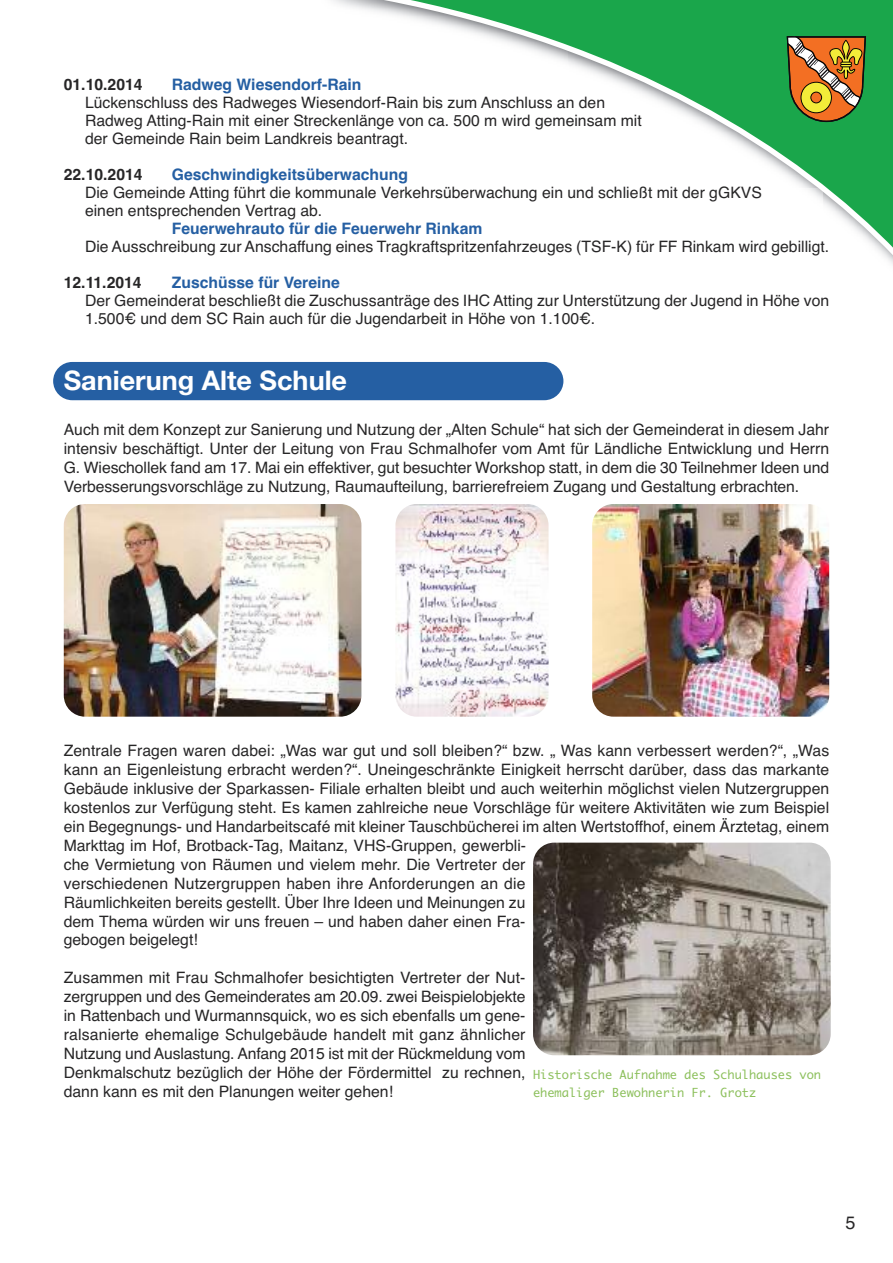
<style>
.page{position:relative;width:893px;height:1263px;background:#fff}
.page>*{position:absolute;margin:0;border:0;box-sizing:border-box;transform-origin:0 0}
.t1{font:700 27px "Helvetica Neue";color:#fff}
.t2{font:18px "Helvetica";color:#272627}
.t3{font:15.75px/18.9px "Helvetica";color:#272627}
.t4{font:700 15.75px "Helvetica";color:#255fa3}
.t5{font:700 15.75px "Helvetica";color:#272627}
.t6{font:12px/18px "Monaco";color:#8dc05d}
</style>
<div class="page">
<svg style="left:333px;top:0;width:560px;height:264px"></svg>
<svg style="left:787px;top:36px;width:79px;height:86px;background:#ac813b"></svg>
<div style="left:53px;top:362px;width:510px;height:38px;background:#255fa3;border-radius:19px"></div>
<img style="left:533px;top:843px;width:298px;height:212px;border-radius:21px">
<img style="left:64px;top:504px;width:297px;height:213px;border-radius:21px">
<img style="left:395px;top:504px;width:153px;height:213px;border-radius:21px">
<img style="left:592px;top:505px;width:237px;height:212px;border-radius:21px">
<p class="t5" style="left:64px;top:75px;width:80px">01.10.2014</p>
<p class="t4" style="left:172px;top:75px;width:191px">Radweg Wiesendorf-Rain</p>
<p class="t3" style="left:85px;top:94px;width:558px;line-height:18px">Lückenschluss des Radweges Wiesendorf-Rain bis zum Anschluss an den<br>Radweg Atting-Rain mit einer Streckenlänge von ca. 500 m wird gemeinsam mit der Gemeinde Rain beim Landkreis beantragt.</p>
<p class="t5" style="left:64px;top:165px;width:80px">22.10.2014</p>
<p class="t4" style="left:172px;top:165px;width:238px">Geschwindigkeitsüberwachung</p>
<p class="t3" style="left:85px;top:184px;width:678px;line-height:18px">Die Gemeinde Atting führt die kommunale Verkehrsüberwachung ein und schließt mit der gGKVS einen entsprechenden Vertrag ab.</p>
<p class="t4" style="left:172px;top:219px;width:312px">Feuerwehrauto für die Feuerwehr Rinkam</p>
<p class="t3" style="left:85px;top:237px;width:746px">Die Ausschreibung zur Anschaffung eines Tragkraftspritzenfahrzeuges (TSF-K) für FF Rinkam wird gebilligt.</p>
<p class="t5" style="left:64px;top:273px;width:79px">12.11.2014</p>
<p class="t4" style="left:172px;top:273px;width:170px">Zuschüsse für Vereine</p>
<p class="t3" style="left:85px;top:292px;width:746px;line-height:18px">Der Gemeinderat beschließt die Zuschussanträge des IHC Atting zur Unterstützung der Jugend in Höhe von<br>1.500€ und dem SC Rain auch für die Jugendarbeit in Höhe von 1.100€.</p>
<h1 class="t1" style="left:64px;top:370px;width:285px">Sanierung Alte Schule</h1>
<p class="t3" style="left:64px;top:420px;width:767px;text-align:justify">Auch mit dem Konzept zur Sanierung und Nutzung der „Alten Schule“ hat sich der Gemeinderat in diesem Jahr intensiv beschäftigt. Unter der Leitung von Frau Schmalhofer vom Amt für Ländliche Entwicklung und Herrn G. Wieschollek fand am 17. Mai ein effektiver, gut besuchter Workshop statt, in dem die 30 Teilnehmer Ideen und Verbesserungsvorschläge zu Nutzung, Raumaufteilung, barrierefreiem Zugang und Gestaltung erbrachten.</p>
<p class="t3" style="left:64px;top:741px;width:767px">Zentrale Fragen waren dabei: „Was war gut und soll bleiben?“ bzw. „ Was kann verbessert werden?“, „Was kann an Eigenleistung erbracht werden?“. Uneingeschränkte Einigkeit herrscht darüber, dass das markante Gebäude inklusive der Sparkassen- Filiale erhalten bleibt und auch weiterhin möglichst vielen Nutzergruppen kostenlos zur Verfügung steht. Es kamen zahlreiche neue Vorschläge für weitere Aktivitäten wie zum Beispiel ein Begegnungs- und Handarbeitscafé mit kleiner Tauschbücherei im alten Wertstoffhof, einem Ärztetag, einem Markttag im Hof, Brotback-Tag, Maitanz, VHS-Gruppen, gewerbli-<br>che Vermietung von Räumen und vielem mehr. Die Vertreter der<br>verschiedenen Nutzergruppen haben ihre Anforderungen an die<br>Räumlichkeiten bereits gestellt. Über Ihre Ideen und Meinungen zu<br>dem Thema würden wir uns freuen – und haben daher einen Fra-<br>gebogen beigelegt!</p>
<p class="t3" style="left:64px;top:968px;width:463px;text-align:justify">Zusammen mit Frau Schmalhofer besichtigten Vertreter der Nut&shy;zergruppen und des Gemeinderates am 20.09. zwei Beispielobjekte in Rattenbach und Wurmannsquick, wo es sich ebenfalls um gene&shy;ralsanierte ehemalige Schulgebäude handelt mit ganz ähnlicher Nutzung und Auslastung. Anfang 2015 ist mit der Rückmeldung vom Denkmalschutz bezüglich der Höhe der Fördermittel zu rechnen, dann kann es mit den Planungen weiter gehen!</p>
<p class="t6" style="left:533px;top:1065px;width:290px">Historische Aufnahme des Schulhauses von ehemaliger Bewohnerin Fr. Grotz</p>
<p class="t2" style="left:845px;top:1212px;width:12px">5</p>
</div>
